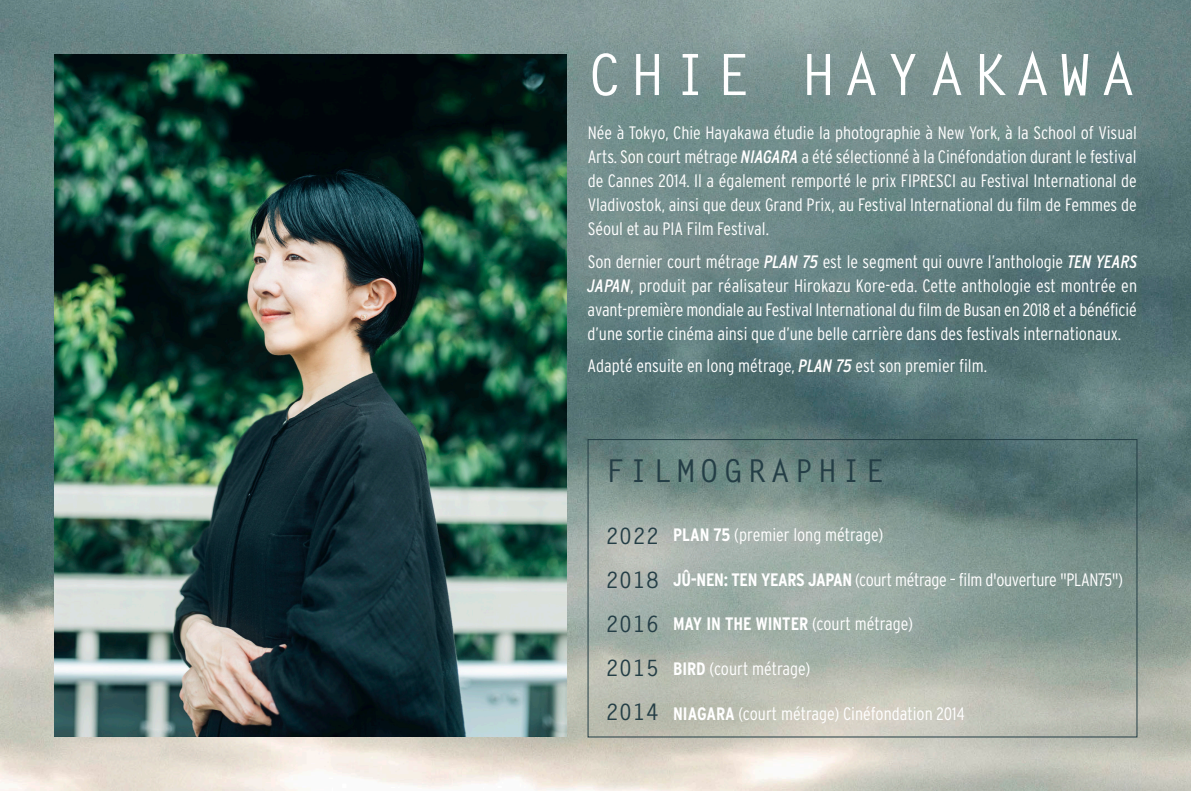
<style>
.page{position:relative;width:1191px;height:791px;background:#fff}
.page>*{position:absolute;margin:0;border:0;box-sizing:border-box;transform-origin:0 0}
.t1{font:700 57px "Letter Gothic Std";letter-spacing:.15em;color:#fff}
.t2{font:700 31.5px "Letter Gothic Std";letter-spacing:.15em;color:#243e46}
.t3{font:700 22.5px/44px "Letter Gothic Std";color:#243e46;text-align:justify}
.t4{font:300 18px/24px "Interstate Condensed";color:#fff;text-align:justify}
.t5{font:300 18px "Interstate Condensed";letter-spacing:-.02em;color:#fff}
.t6{font:700 18px "Interstate Condensed";color:#fff}
.s1{font-weight:400;font-style:italic}
.s2{font-weight:700}
.s3{font-weight:300}
</style>
<div class="page">
<img style="left:0;top:0;width:1191px;height:791px">
<img style="left:54px;top:54px;width:512px;height:683px">
<div style="left:587px;top:439px;width:550px;height:298px;border:1px solid #243e46"></div>
<h1 class="t1" style="left:587px;top:40px;width:549px">CHIE HAYAKAWA</h1>
<p class="t4" style="left:587px;top:121px;width:551px">Née à Tokyo, Chie Hayakawa étudie la photographie à New York, à la School of Visual Arts. Son court métrage <span class="s1">NIAGARA</span> a été sélectionné à la Cinéfondation durant le festival de Cannes 2014. Il a également remporté le prix FIPRESCI au Festival International de Vladivostok, ainsi que deux Grand Prix, au Festival International du film de Femmes de Séoul et au PIA Film Festival.</p>
<p class="t4" style="left:587px;top:249px;width:551px">Son dernier court métrage <span class="s1">PLAN 75</span> est le segment qui ouvre l’anthologie <span class="s1">TEN YEARS JAPAN</span>, produit par réalisateur Hirokazu Kore-eda. Cette anthologie est montrée en avant-première mondiale au Festival International du film de Busan en 2018 et a bénéficié d’une sortie cinéma ainsi que d’une belle carrière dans des festivals internationaux.</p>
<p class="t4" style="left:587px;top:354px;width:401px">Adapté ensuite en long métrage, <span class="s1">PLAN 75</span> est son premier film.</p>
<h2 class="t2" style="left:605px;top:451px;width:280px">FILMOGRAPHIE</h2>
<p class="t3" style="left:605px;top:514px;width:55px">2022<br>2018<br>2016<br>2015<br>2014</p>
<p class="t4" style="left:673px;top:522px;width:212px"><span class="s2">PLAN 75</span> (premier long métrage)</p>
<p class="t5" style="left:673px;top:569px;width:451px"><span class="s2">JÛ-NEN: TEN YEARS JAPAN</span> (court métrage – film d'ouverture "PLAN75")</p>
<p class="t6" style="left:673px;top:614px;width:241px">MAY IN THE WINTER <span class="s3">(court métrage)</span></p>
<p class="t4" style="left:673px;top:656px;width:139px"><span class="s2">BIRD</span> (court métrage)</p>
<p class="t4" style="left:673px;top:701px;width:293px"><span class="s2">NIAGARA</span> (court métrage) Cinéfondation 2014</p>
</div>
